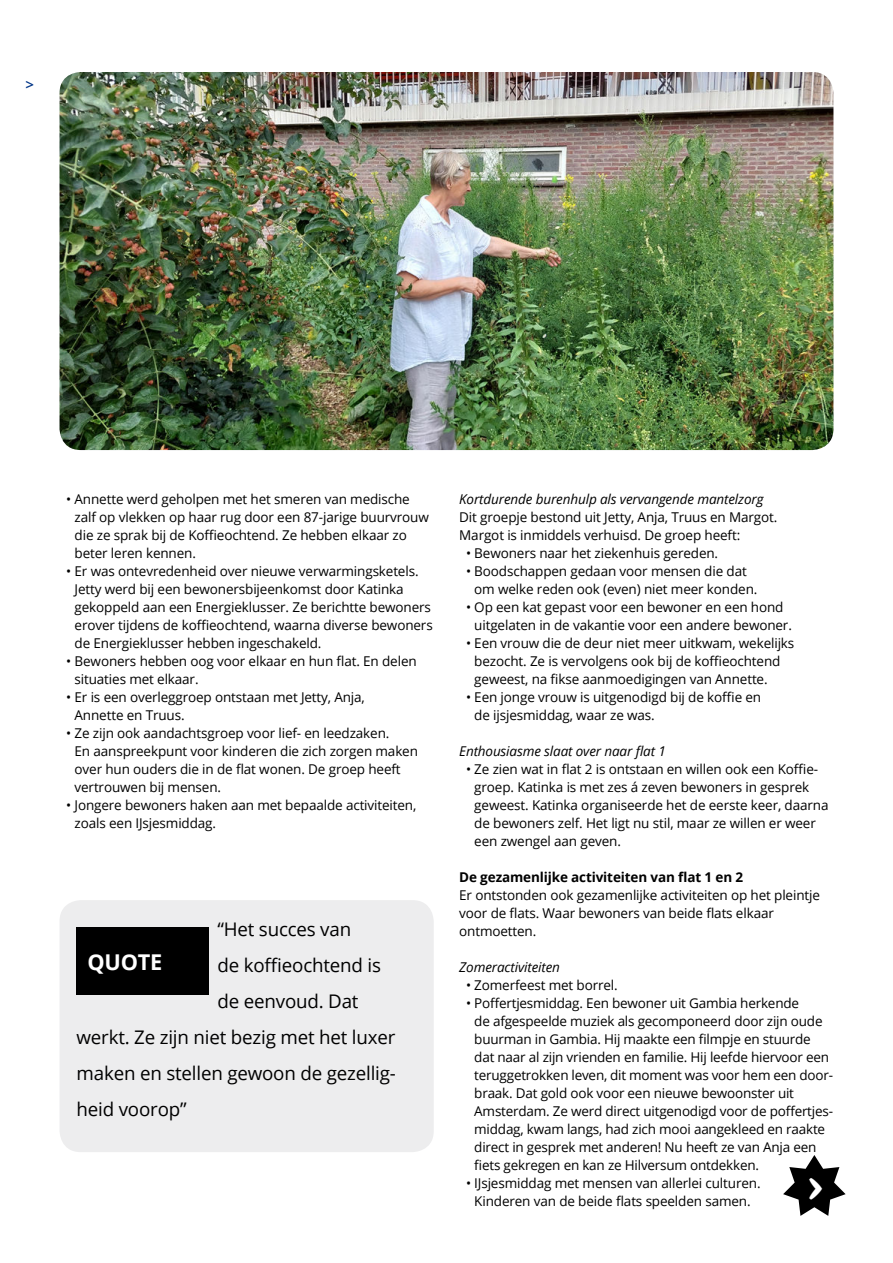
<style>
.page{position:relative;width:893px;height:1263px;background:#fff}
.page>*{position:absolute;margin:0;border:0;box-sizing:border-box;transform-origin:0 0}
.t1{font:39px "Patua One";color:#fff}
.t2{font:700 21.75px "Open Sans";letter-spacing:-.01em;color:#fff}
.t3{font:18.75px "Open Sans";letter-spacing:-.01em;color:#000}
.t4{font:600 15px "Open Sans";color:#003587}
.t5{font:13.5px/18px "Open Sans";letter-spacing:-.01em;color:#000}
.t6{font:italic 13.5px "Open Sans";letter-spacing:-.01em;color:#000}
.t7{font:700 13.5px "Open Sans";letter-spacing:-.01em;color:#000}
</style>
<div class="page">
<img style="left:60px;top:72px;width:773px;height:378px">
<svg style="left:783px;top:1155px;width:63px;height:61px"></svg>
<div style="left:60px;top:900px;width:374px;height:252px;background:#ededee;border-radius:21px"></div>
<div style="left:77px;top:927px;width:132px;height:68px;background:#000"></div>
<p class="t4" style="left:25px;top:76px;width:10px">&gt;</p>
<p class="t5" style="left:75px;top:490px;width:356px;text-indent:-8px">• Annette werd geholpen met het smeren van medische zalf op vlekken op haar rug door een 87-jarige buurvrouw die ze sprak bij de Koffieochtend. Ze hebben elkaar zo beter leren kennen.</p>
<p class="t5" style="left:75px;top:562px;width:360px;text-indent:-8px">• Er was ontevredenheid over nieuwe verwarmingsketels.<br>Jetty werd bij een bewonersbijeenkomst door Katinka gekoppeld aan een Energieklusser. Ze berichtte bewoners erover tijdens de koffieochtend, waarna diverse bewoners de Energieklusser hebben ingeschakeld.</p>
<p class="t5" style="left:75px;top:652px;width:344px;text-indent:-8px">• Bewoners hebben oog voor elkaar en hun flat. En delen situaties met elkaar.</p>
<p class="t5" style="left:75px;top:688px;width:292px;text-indent:-8px">• Er is een overleggroep ontstaan met Jetty, Anja,<br>Annette en Truus.</p>
<p class="t5" style="left:75px;top:724px;width:345px;text-indent:-8px">• Ze zijn ook aandachtsgroep voor lief- en leedzaken.<br>En aanspreekpunt voor kinderen die zich zorgen maken over hun ouders die in de flat wonen. De groep heeft vertrouwen bij mensen.</p>
<p class="t5" style="left:75px;top:796px;width:343px;text-indent:-8px">• Jongere bewoners haken aan met bepaalde activiteiten, zoals een IJsjesmiddag.</p>
<h3 class="t3" style="left:217px;top:922px;width:135px">“Het succes van</h3>
<h3 class="t3" style="left:217px;top:952px;width:165px">de koffieochtend is</h3>
<h3 class="t3" style="left:217px;top:994px;width:143px">de eenvoud. Dat</h3>
<h3 class="t3" style="left:77px;top:1030px;width:320px">werkt. Ze zijn niet bezig met het luxer</h3>
<h3 class="t3" style="left:77px;top:1066px;width:321px">maken en stellen gewoon de gezellig-</h3>
<h3 class="t3" style="left:77px;top:1102px;width:112px">heid voorop”</h3>
<h2 class="t2" style="left:87px;top:953px;width:76px">quote</h2>
<p class="t6" style="left:459px;top:494px;width:306px">Kortdurende burenhulp als vervangende mantelzorg</p>
<p class="t5" style="left:459px;top:509px;width:320px">Dit groepje bestond uit Jetty, Anja, Truus en Margot.<br>Margot is inmiddels verhuisd. De groep heeft:</p>
<p class="t5" style="left:466px;top:544px;width:254px">• Bewoners naar het ziekenhuis gereden.</p>
<p class="t5" style="left:474px;top:562px;width:285px;text-indent:-8px">• Boodschappen gedaan voor mensen die dat om welke reden ook (even) niet meer konden.</p>
<p class="t5" style="left:474px;top:598px;width:319px;text-indent:-8px">• Op een kat gepast voor een bewoner en een hond uitgelaten in de vakantie voor een andere bewoner.</p>
<p class="t5" style="left:474px;top:634px;width:322px;text-indent:-8px">• Een vrouw die de deur niet meer uitkwam, wekelijks bezocht. Ze is vervolgens ook bij de koffieochtend geweest, na fikse aanmoedigingen van Annette.</p>
<p class="t5" style="left:474px;top:688px;width:288px;text-indent:-8px">• Een jonge vrouw is uitgenodigd bij de koffie en de ijsjesmiddag, waar ze was.</p>
<p class="t6" style="left:459px;top:742px;width:208px">Enthousiasme slaat over naar flat 1</p>
<p class="t5" style="left:474px;top:760px;width:356px;text-indent:-8px">• Ze zien wat in flat 2 is ontstaan en willen ook een Koffie&shy;groep. Katinka is met zes á zeven bewoners in gesprek geweest. Katinka organiseerde het de eerste keer, daarna de bewoners zelf. Het ligt nu stil, maar ze willen er weer een zwengel aan geven.</p>
<p class="t7" style="left:459px;top:868px;width:285px">De gezamenlijke activiteiten van flat 1 en 2</p>
<p class="t5" style="left:459px;top:887px;width:362px">Er ontstonden ook gezamenlijke activiteiten op het pleintje voor de flats. Waar bewoners van beide flats elkaar ontmoetten.</p>
<p class="t6" style="left:459px;top:958px;width:102px">Zomeractiviteiten</p>
<p class="t5" style="left:466px;top:976px;width:153px">• Zomerfeest met borrel.</p>
<p class="t5" style="left:474px;top:994px;width:360px;text-indent:-8px">• Poffertjesmiddag. Een bewoner uit Gambia herkende<br>de afgespeelde muziek als gecomponeerd door zijn oude buurman in Gambia. Hij maakte een filmpje en stuurde dat naar al zijn vrienden en familie. Hij leefde hiervoor een teruggetrokken leven, dit moment was voor hem een door&shy;braak. Dat gold ook voor een nieuwe bewoonster uit Amsterdam. Ze werd direct uitgenodigd voor de poffer tjes&shy;middag, kwam langs, had zich mooi aangekleed en raakte direct in gesprek met anderen! Nu heeft ze van Anja een fiets gekregen en kan ze Hilversum ontdekken.</p>
<p class="t5" style="left:466px;top:1174px;width:296px;text-align:center">• IJsjesmiddag met mensen van allerlei culturen.<br>Kinderen van de beide flats speelden samen.</p>
<h1 class="t1" style="left:808px;top:1173px;width:17px">&gt;</h1>
</div>
